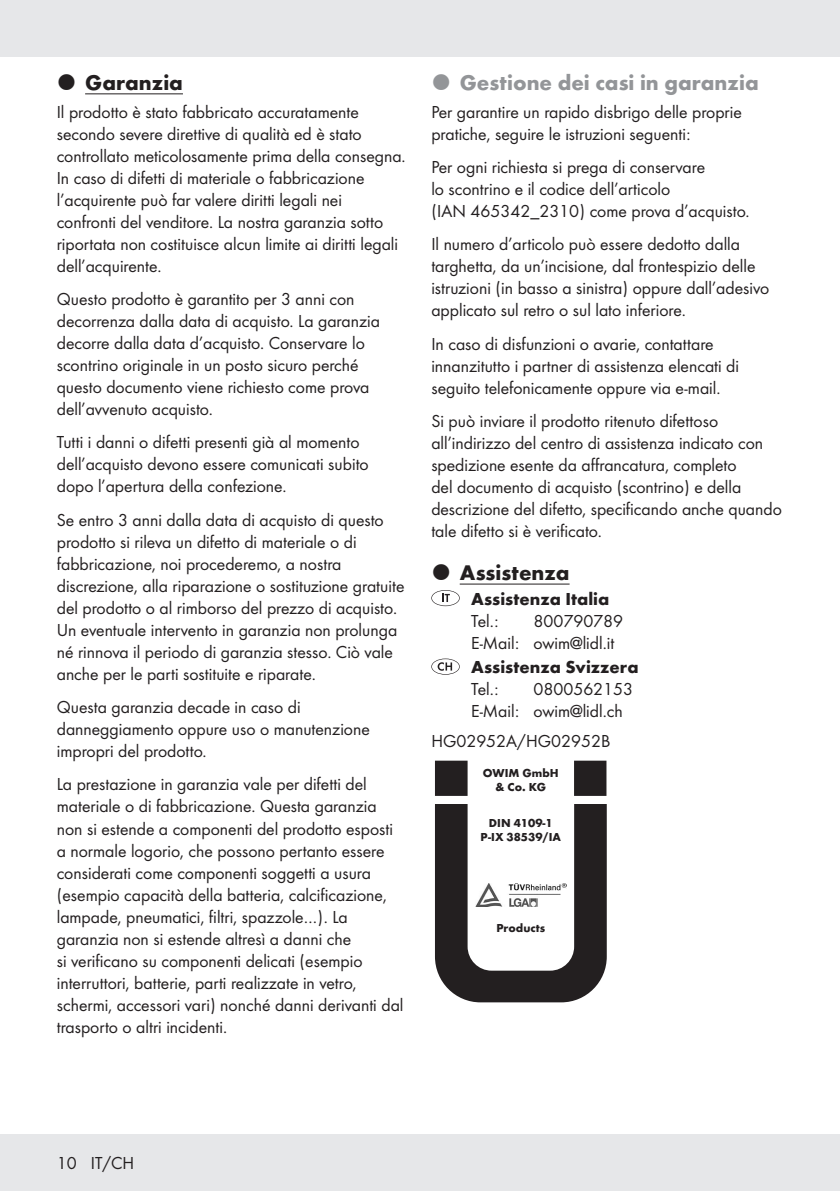
<style>
.page{position:relative;width:840px;height:1191px;background:#fff}
.page>*{position:absolute;margin:0;border:0;box-sizing:border-box;transform-origin:0 0}
.t1{font:700 22px "Futura";color:#939598}
.t2{font:700 22px "Futura";color:#231f20}
.Body_SB{font:18px/22px "Futura Boo";color:#231f20}
.Body{font:18px/22px "Futura Boo";color:#231f20}
.Custom6{font:18px "Futura Boo";color:#231f20}
.Custom6-2{font:700 18px "Futura";color:#231f20}
.Body-2{font:700 12px/14px "Futura";color:#231f20;text-align:center}
</style>
<div class="page">
<div style="left:0;top:1134px;width:839px;height:57px;background:#e6e7e9"></div>
<div style="left:0;top:0;width:839px;height:57px;background:#e6e7e9"></div>
<hr style="left:85px;top:93px;width:98px;height:1px;background:#231f20">
<hr style="left:459px;top:583px;width:110px;height:1px;background:#231f20">
<svg style="left:431px;top:590px;width:28px;height:16px"></svg>
<svg style="left:431px;top:658px;width:28px;height:16px"></svg>
<svg style="left:435px;top:760px;width:171px;height:242px"></svg>
<img style="left:475px;top:883px;width:91px;height:23px">
<p class="t2" style="left:85px;top:66px;width:99px">Garanzia</p>
<p class="Body" style="left:57px;top:100px;width:350px">Il prodotto è stato fabbricato accuratamente secondo severe direttive di qualità ed è stato controllato meticolosamente prima della consegna.<br>In caso di difetti di materiale o fabbricazione l’acquirente può far valere diritti legali nei<br>confronti del venditore. La nostra garanzia sotto riportata non costituisce alcun limite ai diritti legali dell’acquirente.</p>
<p class="Body_SB" style="left:57px;top:287px;width:324px">Questo prodotto è garantito per 3 anni con decorrenza dalla data di acquisto. La garanzia decorre dalla data d’acquisto. Conservare lo scontrino originale in un posto sicuro perché questo documento viene richiesto come prova dell’avvenuto acquisto.</p>
<p class="Body_SB" style="left:57px;top:430px;width:313px">Tutti i danni o difetti presenti già al momento dell’acquisto devono essere comunicati subito dopo l’apertura della confezione.</p>
<p class="Body_SB" style="left:57px;top:508px;width:349px">Se entro 3 anni dalla data di acquisto di questo prodotto si rileva un difetto di materiale o di fabbricazione, noi procederemo, a nostra discrezione, alla riparazione o sostituzione gratuite del prodotto o al rimborso del prezzo di acquisto.<br>Un eventuale intervento in garanzia non prolunga né rinnova il periodo di garanzia stesso. Ciò vale anche per le parti sostituite e riparate.</p>
<p class="Body_SB" style="left:57px;top:695px;width:314px">Questa garanzia decade in caso di danneggiamento oppure uso o manutenzione impropri del prodotto.</p>
<p class="Body_SB" style="left:57px;top:772px;width:348px">La prestazione in garanzia vale per difetti del materiale o di fabbricazione. Questa garanzia non si estende a componenti del prodotto esposti a normale logorio, che possono pertanto essere considerati come componenti soggetti a usura (esempio capacità della batteria, calcificazione, lampade, pneumatici, filtri, spazzole…). La garanzia non si estende altresì a danni che<br>si verificano su componenti delicati (esempio interruttori, batterie, parti realizzate in vetro, schermi, accessori vari) nonché danni derivanti dal trasporto o altri incidenti.</p>
<p class="t1" style="left:459px;top:66px;width:300px">Gestione dei casi in garanzia</p>
<p class="Body" style="left:431px;top:100px;width:312px">Per garantire un rapido disbrigo delle proprie pratiche, seguire le istruzioni seguenti:</p>
<p class="Body_SB" style="left:431px;top:155px;width:320px">Per ogni richiesta si prega di conservare<br>lo scontrino e il codice dell’articolo<br>(IAN 465342_2310) come prova d’acquisto.</p>
<p class="Body_SB" style="left:431px;top:232px;width:339px">Il numero d’articolo può essere dedotto dalla targhetta, da un’incisione, dal frontespizio delle istruzioni (in basso a sinistra) oppure dall’adesivo applicato sul retro o sul lato inferiore.</p>
<p class="Body_SB" style="left:431px;top:332px;width:309px">In caso di disfunzioni o avarie, contattare innanzitutto i partner di assistenza elencati di seguito telefonicamente oppure via e-mail.</p>
<p class="Body_SB" style="left:431px;top:409px;width:352px">Si può inviare il prodotto ritenuto difettoso all’indirizzo del centro di assistenza indicato con spedizione esente da affrancatura, completo<br>del documento di acquisto (scontrino) e della descrizione del difetto, specificando anche quando tale difetto si è verificato.</p>
<p class="t2" style="left:459px;top:556px;width:111px">Assistenza</p>
<p class="Custom6-2" style="left:471px;top:585px;width:140px">Assistenza Italia</p>
<p class="Custom6" style="left:471px;top:608px;width:29px">Tel.:</p>
<p class="Custom6" style="left:533px;top:608px;width:91px">800790789</p>
<p class="Custom6" style="left:471px;top:630px;width:145px">E-Mail: owim@lidl.it</p>
<p class="Custom6-2" style="left:471px;top:654px;width:169px">Assistenza Svizzera</p>
<p class="Custom6" style="left:471px;top:677px;width:29px">Tel.:</p>
<p class="Custom6" style="left:533px;top:677px;width:101px">0800562153</p>
<p class="Custom6" style="left:471px;top:699px;width:153px">E-Mail: owim@lidl.ch</p>
<p class="Body" style="left:431px;top:729px;width:180px">HG02952A/HG02952B</p>
<p class="Body-2" style="left:482px;top:765px;width:77px">OWIM GmbH &amp; Co. KG</p>
<p class="Body-2" style="left:488px;top:814px;width:65px">DIN 4109-1</p>
<p class="Body-2" style="left:480px;top:828px;width:82px">P-IX 38539/IA</p>
<p class="Body-2" style="left:496px;top:920px;width:50px">Products</p>
<p class="Body_SB" style="left:57px;top:1151px;width:79px">10 IT/CH</p>
</div>
